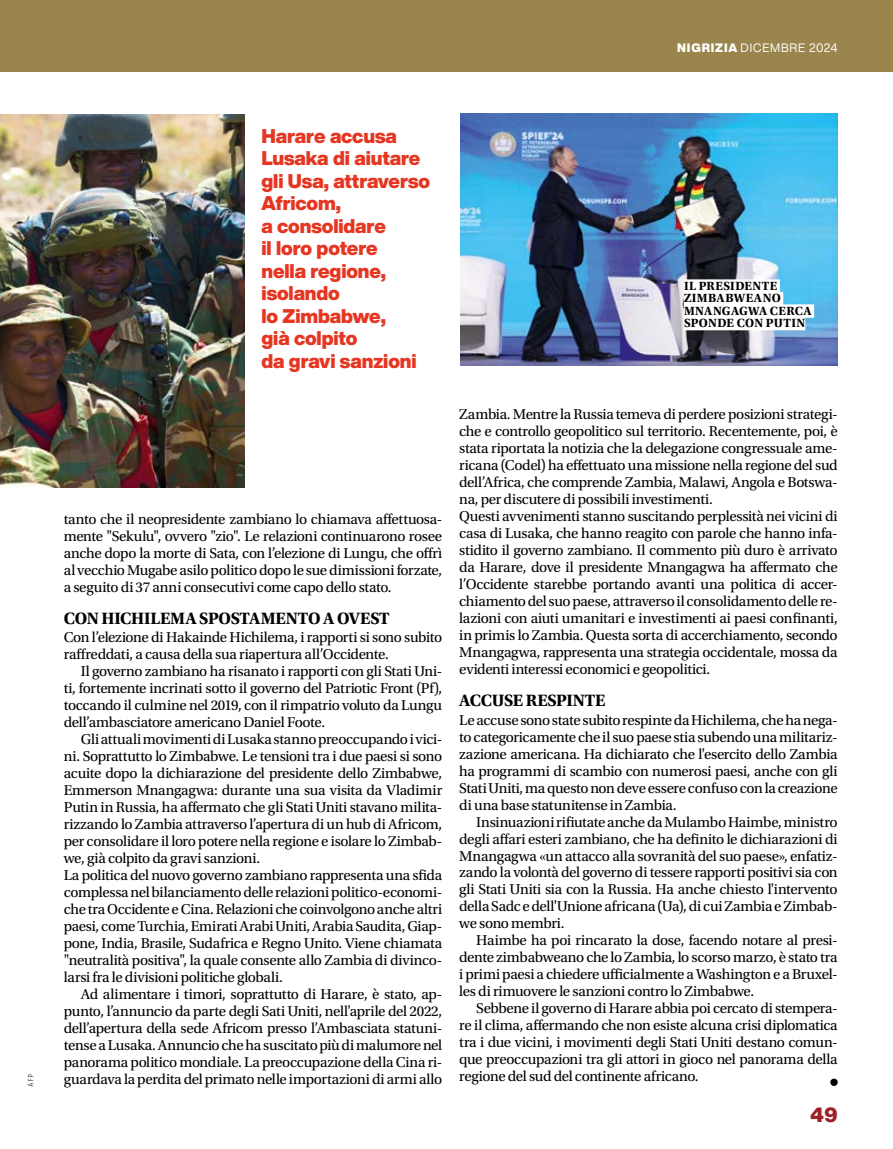
<style>
.page{position:relative;width:893px;height:1149px;background:#fff}
.page>*{position:absolute;margin:0;border:0;box-sizing:border-box;transform-origin:0 0}
.t1{font:900 20.25px "Helvetica Now Display";color:#9f1f25}
.t2{font:900 19.5px/22.5px "Helvetica Now Display";letter-spacing:-.005em;color:#e63622}
.t3{font:700 17.25px "Utopia Std";letter-spacing:-.015em;color:#000}
.t4{font:15px/17px "Utopia Std";letter-spacing:-.02em;color:#000;text-align:justify}
.t5{font:700 12.45px/12.5px "Utopia Std";letter-spacing:.03em;color:#000}
.t6{font:12px "Helvetica Now Display";letter-spacing:.07em;color:#fff}
.t7{font:300 7.5px "Decima Mono";color:#000}
.s1{font-weight:900}
</style>
<div class="page">
<img style="left:460px;top:113px;width:378px;height:252px">
<div style="left:684px;top:279px;width:96px;height:14px;background:#fff"></div>
<div style="left:684px;top:292px;width:99px;height:13px;background:#fff"></div>
<div style="left:684px;top:304px;width:130px;height:14px;background:#fff"></div>
<div style="left:684px;top:317px;width:121px;height:13px;background:#fff"></div>
<div style="left:830px;top:1078px;width:8px;height:7px;background:#000;border-radius:50%"></div>
<div style="left:0;top:0;width:893px;height:71px;background:#9a854d"></div>
<img style="left:0;top:115px;width:245px;height:372px">
<p class="t6" style="left:677px;top:40px;width:162px"><span class="s1">NIGRIZIA</span> DICEMBRE 2024</p>
<p class="t7" style="left:27px;top:1086px;width:15px;rotate:-90deg">AFP</p>
<h2 class="t2" style="left:261px;top:124px;width:170px">Harare accusa<br>Lusaka di aiutare gli Usa, attraverso<br>Africom,<br>a consolidare<br>il loro potere<br>nella regione, isolando<br>lo Zimbabwe,<br>già colpito<br>da gravi sanzioni</h2>
<p class="t4" style="left:64px;top:510px;width:380px">tanto che il neopresidente zambiano lo chiamava affettuosa&shy;mente "Sekulu", ovvero "zio". Le relazioni continuarono rosee anche dopo la morte di Sata, con l’elezione di Lungu, che offrì al vecchio Mugabe asilo politico dopo le sue dimissioni forzate, a seguito di 37 anni consecutivi come capo dello stato.</p>
<p class="t3" style="left:64px;top:608px;width:327px">CON HICHILEMA SPOSTAMENTO A OVEST</p>
<p class="t4" style="left:64px;top:629px;width:380px">Con l’elezione di Hakainde Hichilema, i rapporti si sono subito raffreddati, a causa della sua riapertura all’Occidente.</p>
<p class="t4" style="left:64px;top:663px;width:380px;text-indent:17px">Il governo zambiano ha risanato i rapporti con gli Stati Uni&shy;ti, fortemente incrinati sotto il governo del Patriotic Front (Pf), toccando il culmine nel 2019, con il rimpatrio voluto da Lungu dell’ambasciatore americano Daniel Foote.</p>
<p class="t4" style="left:64px;top:731px;width:380px;text-align:left;text-indent:17px">Gli attuali movimenti di Lusaka stanno preoccupando i vici&shy;ni. Soprattutto lo Zimbabwe. Le tensioni tra i due paesi si sono acuite dopo la dichiarazione del presidente dello Zimbabwe, Emmerson Mnangagwa: durante una sua visita da Vladimir Putin in Russia, ha affermato che gli Stati Uniti stavano milita&shy;rizzando lo Zambia attraverso l’apertura di un hub di Africom, per consolidare il loro potere nella regione e isolare lo Zimbab&shy;we, già colpito da gravi sanzioni.<br>La politica del nuovo governo zambiano rappresenta una sfida complessa nel bilanciamento delle relazioni politico-economi&shy;che tra Occidente e Cina. Relazioni che coinvolgono anche altri paesi, come Turchia, Emirati Arabi Uniti, Arabia Saudita, Giap&shy;pone, India, Brasile, Sudafrica e Regno Unito. Viene chiamata "neutralità positiva", la quale consente allo Zambia di divinco&shy;larsi fra le divisioni politiche globali.</p>
<p class="t4" style="left:64px;top:985px;width:380px;text-indent:17px">Ad alimentare i timori, soprattutto di Harare, è stato, ap&shy;punto, l’annuncio da parte degli Sati Uniti, nell'aprile del 2022, dell’apertura della sede Africom presso l’Ambasciata statuni&shy;tense a Lusaka. Annuncio che ha suscitato più di malumore nel panorama politico mondiale. La preoccupazione della Cina ri&shy;guardava la perdita del primato nelle importazioni di armi allo</p>
<p class="t5" style="left:684px;top:280px;width:129px">IL PRESIDENTE<br>ZIMBABWEANO<br>MNANGAGWA CERCA<br>SPONDE CON PUTIN</p>
<p class="t4" style="left:459px;top:406px;width:380px;text-align:left">Zambia. Mentre la Russia temeva di perdere posizioni strategi&shy;che e controllo geopolitico sul territorio. Recentemente, poi, è stata riportata la notizia che la delegazione congressuale ame&shy;ricana (Codel) ha effettuato una missione nella regione del sud dell’Africa, che comprende Zambia, Malawi, Angola e Botswa&shy;na, per discutere di possibili investimenti.<br>Questi avvenimenti stanno suscitando perplessità nei vicini di casa di Lusaka, che hanno reagito con parole che hanno infa&shy;stidito il governo zambiano. Il commento più duro è arrivato da Harare, dove il presidente Mnangagwa ha affermato che l’Occidente starebbe portando avanti una politica di accer&shy;chiamento del suo paese, attraverso il consolidamento delle re&shy;lazioni con aiuti umanitari e investimenti ai paesi confinanti, in primis lo Zambia. Questa sorta di accerchiamento, secondo Mnangagwa, rappresenta una strategia occidentale, mossa da evidenti interessi economici e geopolitici.</p>
<p class="t3" style="left:459px;top:690px;width:148px">ACCUSE RESPINTE</p>
<p class="t4" style="left:459px;top:711px;width:380px">Le accuse sono state subito respinte da Hichilema, che ha nega&shy;to categoricamente che il suo paese stia subendo una militariz&shy;zazione americana. Ha dichiarato che l'esercito dello Zambia ha programmi di scambio con numerosi paesi, anche con gli Stati Uniti, ma questo non deve essere confuso con la creazione di una base statunitense in Zambia.</p>
<p class="t4" style="left:459px;top:813px;width:380px;text-indent:17px">Insinuazioni rifiutate anche da Mulambo Haimbe, ministro degli affari esteri zambiano, che ha definito le dichiarazioni di Mnangagwa «un attacco alla sovranità del suo paese», enfatiz&shy;zando la volontà del governo di tessere rapporti positivi sia con gli Stati Uniti sia con la Russia. Ha anche chiesto l'intervento della Sadc e dell'Unione africana (Ua), di cui Zambia e Zimbab&shy;we sono membri.</p>
<p class="t4" style="left:459px;top:931px;width:380px;text-indent:17px">Haimbe ha poi rincarato la dose, facendo notare al presi&shy;dente zimbabweano che lo Zambia, lo scorso marzo, è stato tra i primi paesi a chiedere ufficialmente a Washington e a Bruxel&shy;les di rimuovere le sanzioni contro lo Zimbabwe.</p>
<p class="t4" style="left:459px;top:999px;width:380px;text-indent:17px">Sebbene il governo di Harare abbia poi cercato di stempera&shy;re il clima, affermando che non esiste alcuna crisi diplomatica tra i due vicini, i movimenti degli Stati Uniti destano comun&shy;que preoccupazioni tra gli attori in gioco nel panorama della regione del sud del continente africano.</p>
<h1 class="t1" style="left:810px;top:1100px;width:29px">49</h1>
</div>
